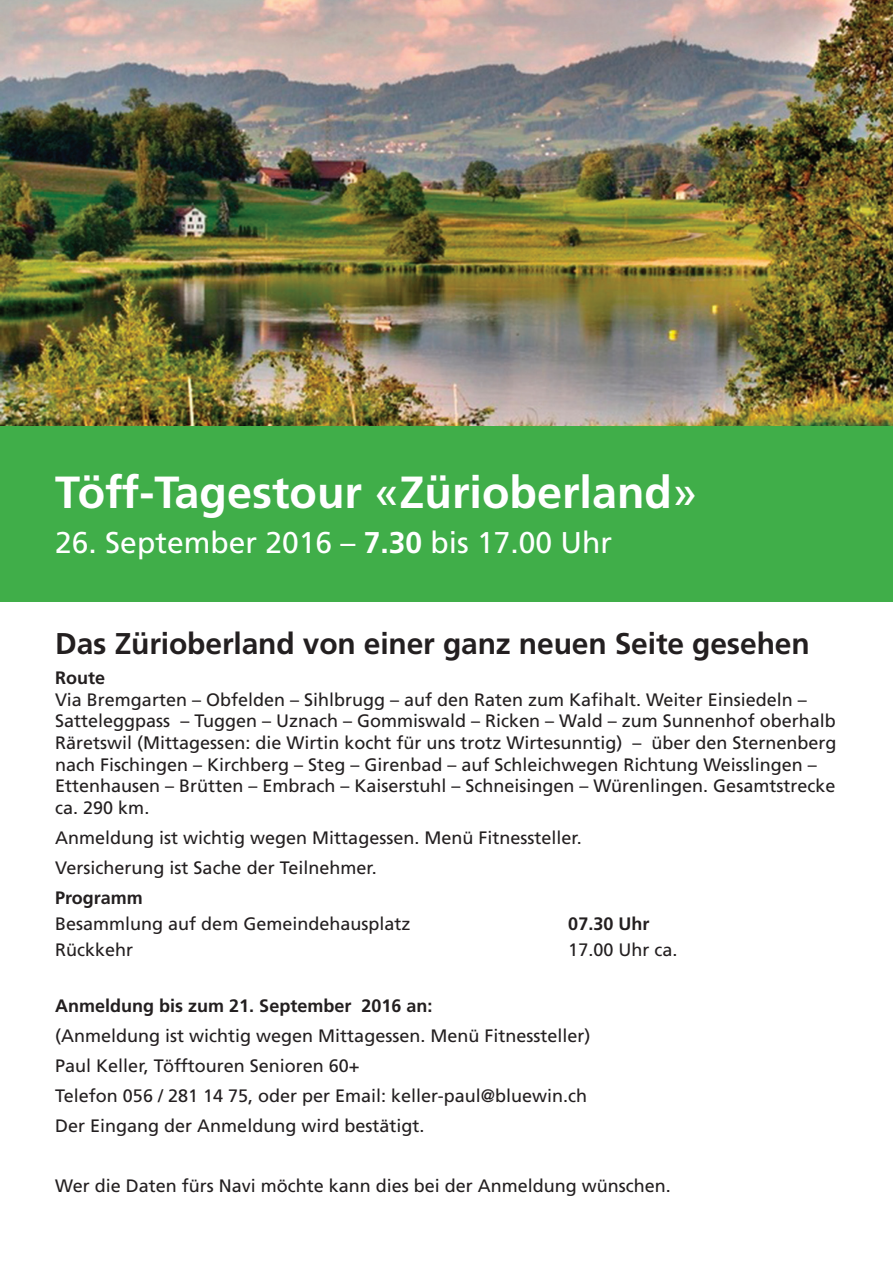
<style>
.page{position:relative;width:893px;height:1263px;background:#fff}
.page>*{position:absolute;margin:0;border:0;box-sizing:border-box;transform-origin:0 0}
.t1{font:700 45px "Frutiger LT Pro";color:#fff}
.t2{font:700 30px "Frutiger LT Pro";letter-spacing:-.005em;color:#231f20}
.t3{font:30px "Frutiger LT Pro";color:#fff}
.t4{font:18px/21.6px "Frutiger LT Pro";color:#231f20}
.t5{font:700 18px "Frutiger LT Pro";color:#231f20}
.s1{font-weight:400}
.s2{font-weight:700}
</style>
<div class="page">
<div style="left:0;top:425px;width:893px;height:177px;background:#40ae49"></div>
<img style="left:0;top:0;width:893px;height:425px">
<h1 class="t1" style="left:55px;top:466px;width:643px">Töff-Tagestour <span class="s1">«</span>Zürioberland<span class="s1">»</span></h1>
<h2 class="t3" style="left:55px;top:525px;width:558px">26. September 2016 – <span class="s2">7.30</span> bis 17.00 Uhr</h2>
<h2 class="t2" style="left:55px;top:626px;width:756px">Das Zürioberland von einer ganz neuen Seite gesehen</h2>
<p class="t5" style="left:55px;top:667px;width:52px">Route</p>
<p class="t4" style="left:55px;top:689px;width:783px">Via Bremgarten – Obfelden – Sihlbrugg – auf den Raten zum Kafihalt. Weiter Einsiedeln – Satteleggpass – Tuggen – Uznach – Gommiswald – Ricken – Wald – zum Sunnenhof oberhalb Räretswil (Mittagessen: die Wirtin kocht für uns trotz Wirtesunntig) – über den Sternenberg nach Fischingen – Kirchberg – Steg – Girenbad – auf Schleichwegen Richtung Weisslingen – Ettenhausen – Brütten – Embrach – Kaiserstuhl – Schneisingen – Würenlingen. Gesamtstrecke ca. 290 km.</p>
<p class="t4" style="left:55px;top:822px;width:528px;line-height:30.2px">Anmeldung ist wichtig wegen Mittagessen. Menü Fitnessteller.<br>Versicherung ist Sache der Teilnehmer.</p>
<p class="t5" style="left:55px;top:887px;width:89px">Programm</p>
<p class="t4" style="left:55px;top:913px;width:357px">Besammlung auf dem Gemeindehausplatz</p>
<p class="t5" style="left:568px;top:913px;width:83px">07.30 Uhr</p>
<p class="t4" style="left:55px;top:939px;width:80px">Rückkehr</p>
<p class="t4" style="left:568px;top:939px;width:111px">17.00 Uhr ca.</p>
<p class="t5" style="left:55px;top:995px;width:379px">Anmeldung bis zum 21. September 2016 an:</p>
<p class="t4" style="left:55px;top:1020px;width:537px;line-height:30.2px">(Anmeldung ist wichtig wegen Mittagessen. Menü Fitnessteller)<br>Paul Keller, Töfftouren Senioren 60+<br>Telefon 056 / 281 14 75, oder per Email: keller-paul@bluewin.ch Der Eingang der Anmeldung wird bestätigt.</p>
<p class="t4" style="left:55px;top:1175px;width:617px">Wer die Daten fürs Navi möchte kann dies bei der Anmeldung wünschen.</p>
</div>
